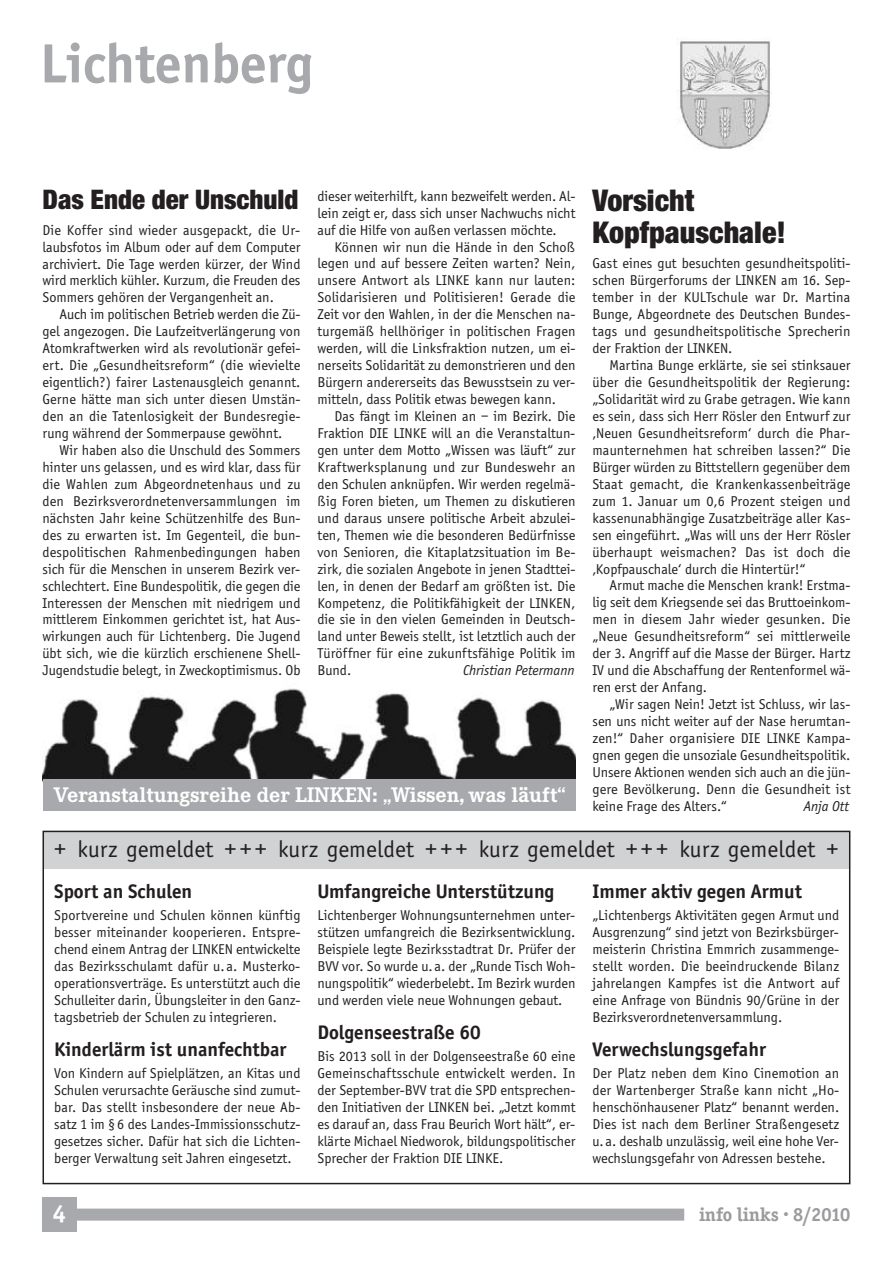
<style>
.page{position:relative;width:893px;height:1263px;background:#fff}
.page>*{position:absolute;margin:0;border:0;box-sizing:border-box;transform-origin:0 0}
.t1{font:700 57px "Officina Sans";color:#a8a9ad}
.t2{font:900 condensed 30px/31.5px "Helvetica Neue";color:#231f20}
.t3{font:900 condensed 27px "Helvetica Neue";color:#231f20}
.t4{font:700 25.5px "Officina Sans";color:#fff}
.t5{font:24px "Officina Sans";letter-spacing:.005em;color:#231f20}
.t6{font:700 21.9px "Corporate E";color:#fff}
.t7{font:700 20.25px "Officina Sans";color:#231f20}
.t8{font:700 19.5px "Officina Serif";color:#999b9e}
.t9{font:14.7px/17px "Officina Sans";color:#231f20;text-align:justify}
.t10{font:italic 14.7px "Officina Sans";color:#231f20}
</style>
<div class="page">
<img style="left:43px;top:688px;width:532px;height:92px">
<div style="left:43px;top:1198px;width:34px;height:34px;background:#a8a9ad"></div>
<div style="left:75px;top:1208px;width:609px;height:12px;background:#a8a9ad"></div>
<img style="left:677px;top:38px;width:95px;height:111px">
<div style="left:43px;top:831px;width:807px;height:37px;background:#d1d2d4"></div>
<div style="left:43px;top:831px;width:807px;height:353px;border:2px solid #231f20"></div>
<div style="left:43px;top:780px;width:532px;height:31px;background:#a8a9ad"></div>
<h1 class="t1" style="left:40px;top:29px;width:275px">Lichtenberg</h1>
<h3 class="t3" style="left:43px;top:190px;width:258px">Das Ende der Unschuld</h3>
<p class="t9" style="left:43px;top:221px;width:259px">Die Koffer sind wieder ausgepackt, die Ur&shy;laubsfotos im Album oder auf dem Computer archiviert. Die Tage werden kürzer, der Wind wird merklich kühler. Kurzum, die Freuden des Sommers gehören der Vergangenheit an.</p>
<p class="t9" style="left:43px;top:306px;width:259px;text-indent:17px">Auch im politischen Betrieb werden die Zü&shy;gel angezogen. Die Laufzeitverlängerung von Atomkraftwerken wird als revolutionär gefei&shy;ert. Die „Gesundheitsreform“ (die wievielte eigentlich?) fairer Lastenausgleich genannt.<br>Gerne hätte man sich unter diesen Umstän&shy;den an die Tatenlosigkeit der Bundesregie&shy;rung während der Sommerpause gewöhnt.</p>
<p class="t9" style="left:43px;top:441px;width:259px;text-indent:17px">Wir haben also die Unschuld des Sommers hinter uns gelassen, und es wird klar, dass für die Wahlen zum Abgeordnetenhaus und zu den Bezirksverordnetenversammlungen im nächsten Jahr keine Schützenhilfe des Bun&shy;des zu erwarten ist. Im Gegenteil, die bun&shy;despolitischen Rahmenbedingungen haben sich für die Menschen in unserem Bezirk ver&shy;schlechtert. Eine Bundespolitik, die gegen die Interessen der Menschen mit niedrigem und mittlerem Einkommen gerichtet ist, hat Aus&shy;wirkungen auch für Lichtenberg. Die Jugend übt sich, wie die kürzlich erschienene Shell-Jugendstudie belegt, in Zweckoptimismus. Ob</p>
<p class="t9" style="left:317px;top:187px;width:259px">dieser weiterhilft, kann bezweifelt werden. Al&shy;lein zeigt er, dass sich unser Nachwuchs nicht auf die Hilfe von außen verlassen möchte.</p>
<p class="t9" style="left:317px;top:238px;width:259px;text-indent:17px">Können wir nun die Hände in den Schoß legen und auf bessere Zeiten warten? Nein, unsere Antwort als LINKE kann nur lauten:<br>Solidarisieren und Politisieren! Gerade die Zeit vor den Wahlen, in der die Menschen na&shy;turgemäß hellhöriger in politischen Fragen werden, will die Linksfraktion nutzen, um ei&shy;nerseits Solidarität zu demonstrieren und den Bürgern andererseits das Bewusstsein zu ver&shy;mitteln, dass Politik etwas bewegen kann.</p>
<p class="t9" style="left:317px;top:407px;width:259px;text-indent:17px">Das fängt im Kleinen an – im Bezirk. Die Fraktion DIE LINKE will an die Veranstaltun&shy;gen unter dem Motto „Wissen was läuft“ zur Kraftwerksplanung und zur Bundeswehr an den Schulen anknüpfen. Wir werden regelmä&shy;ßig Foren bieten, um Themen zu diskutieren und daraus unsere politische Arbeit abzulei&shy;ten, Themen wie die besonderen Bedürfnisse von Senioren, die Kitaplatzsituation im Be&shy;zirk, die sozialen Angebote in jenen Stadttei&shy;len, in denen der Bedarf am größten ist. Die Kompetenz, die Politikfähigkeit der LINKEN, die sie in den vielen Gemeinden in Deutsch&shy;land unter Beweis stellt, ist letztlich auch der Türöffner für eine zukunftsfähige Politik im Bund.</p>
<p class="t10" style="left:463px;top:662px;width:113px">Christian Petermann</p>
<h3 class="t6" style="left:54px;top:781px;width:514px">Veranstaltungsreihe der LINKEN: „Wissen, was läuft“</h3>
<h2 class="t2" style="left:592px;top:187px;width:195px">Vorsicht<br>Kopfpauschale!</h2>
<p class="t9" style="left:592px;top:255px;width:259px">Gast eines gut besuchten gesundheitspoliti&shy;schen Bürgerforums der LINKEN am 16. Sep&shy;tember in der KULTschule war Dr. Martina Bunge, Abgeordnete des Deutschen Bundes&shy;tags und gesundheitspolitische Sprecherin der Fraktion der LINKEN.</p>
<p class="t9" style="left:592px;top:357px;width:259px;text-indent:17px">Martina Bunge erklärte, sie sei stinksauer über die Gesundheitspolitik der Regierung: „Solidarität wird zu Grabe getragen. Wie kann es sein, dass sich Herr Rösler den Entwurf zur ‚Neuen Gesundheitsreform‘ durch die Phar&shy;maunternehmen hat schreiben lassen?“ Die Bürger würden zu Bittstellern gegenüber dem Staat gemacht, die Krankenkassenbeiträge zum 1. Januar um 0,6 Prozent steigen und kassenunabhängige Zusatzbeiträge aller Kas&shy;sen eingeführt. „Was will uns der Herr Rösler überhaupt weismachen? Das ist doch die ‚Kopfpauschale‘ durch die Hintertür!“</p>
<p class="t9" style="left:592px;top:577px;width:259px;text-indent:17px">Armut mache die Menschen krank! Erstma&shy;lig seit dem Kriegsende sei das Bruttoeinkom&shy;men in diesem Jahr wieder gesunken. Die „Neue Gesundheitsreform“ sei mittlerweile der 3. Angriff auf die Masse der Bürger. Hartz IV und die Abschaffung der Rentenformel wä&shy;ren erst der Anfang.</p>
<p class="t9" style="left:592px;top:696px;width:259px;text-indent:17px">„Wir sagen Nein! Jetzt ist Schluss, wir las&shy;sen uns nicht weiter auf der Nase herumtan&shy;zen!“ Daher organisiere DIE LINKE Kampa&shy;gnen gegen die unsoziale Gesundheitspolitik.<br>Unsere Aktionen wenden sich auch an die jün&shy;gere Bevölkerung. Denn die Gesundheit ist keine Frage des Alters.“</p>
<p class="t10" style="left:804px;top:797px;width:46px">Anja Ott</p>
<h3 class="t5" style="left:54px;top:835px;width:786px">+ kurz gemeldet ++ + kurz gemeldet ++ + kurz gemeldet ++ + kurz gemeldet +</h3>
<h3 class="t7" style="left:317px;top:879px;width:238px">Umfangreiche Unterstützung</h3>
<p class="t9" style="left:317px;top:906px;width:259px">Lichtenberger Wohnungsunternehmen unter&shy;stützen umfangreich die Bezirksentwicklung.<br>Beispiele legte Bezirksstadtrat Dr. Prüfer der BVV vor. So wurde u. a. der „Runde Tisch Woh&shy;nungspolitik“ wiederbelebt. Im Bezirk wurden und werden viele neue Wohnungen gebaut.</p>
<h3 class="t7" style="left:317px;top:1020px;width:165px">Dolgenseestraße 60</h3>
<p class="t9" style="left:317px;top:1047px;width:259px">Bis 2013 soll in der Dolgenseestraße 60 eine Gemeinschaftsschule entwickelt werden. In der September-BVV trat die SPD entsprechen&shy;den Initiativen der LINKEN bei. „Jetzt kommt es darauf an, dass Frau Beurich Wort hält“, er&shy;klärte Michael Niedworok, bildungspolitischer Sprecher der Fraktion DIE LINKE.</p>
<h3 class="t7" style="left:592px;top:879px;width:211px">Immer aktiv gegen Armut</h3>
<p class="t9" style="left:592px;top:906px;width:248px">„Lichtenbergs Aktivitäten gegen Armut und Ausgrenzung“ sind jetzt von Bezirksbürger&shy;meisterin Christina Emmrich zusammenge&shy;stellt worden. Die beeindruckende Bilanz jahrelangen Kampfes ist die Antwort auf eine Anfrage von Bündnis 90/Grüne in der Bezirksverordnetenversammlung.</p>
<h3 class="t7" style="left:592px;top:1037px;width:175px">Verwechslungsgefahr</h3>
<p class="t9" style="left:592px;top:1064px;width:248px">Der Platz neben dem Kino Cinemotion an der Wartenberger Straße kann nicht „Ho&shy;henschönhausener Platz“ benannt werden.<br>Dies ist nach dem Berliner Straßengesetz u. a. deshalb unzulässig, weil eine hohe Ver&shy;wechslungsgefahr von Adressen bestehe.</p>
<h3 class="t7" style="left:54px;top:879px;width:139px">Sport an Schulen</h3>
<p class="t9" style="left:54px;top:906px;width:248px">Sportvereine und Schulen können künftig besser miteinander kooperieren. Entspre&shy;chend einem Antrag der LINKEN entwickelte das Bezirksschulamt dafür u. a. Musterko&shy;operationsverträge. Es unterstützt auch die Schulleiter darin, Übungsleiter in den Ganz&shy;tagsbetrieb der Schulen zu integrieren.</p>
<h3 class="t7" style="left:54px;top:1037px;width:234px">Kinderlärm ist unanfechtbar</h3>
<p class="t9" style="left:54px;top:1064px;width:248px">Von Kindern auf Spielplätzen, an Kitas und Schulen verursachte Geräusche sind zumut&shy;bar. Das stellt insbesondere der neue Ab&shy;satz 1 im § 6 des Landes-Immissionsschutz&shy;gesetzes sicher. Dafür hat sich die Lichten&shy;berger Verwaltung seit Jahren eingesetzt.</p>
<h3 class="t4" style="left:53px;top:1198px;width:15px">4</h3>
<h3 class="t8" style="left:699px;top:1202px;width:153px">info links · 8/2010</h3>
</div>
